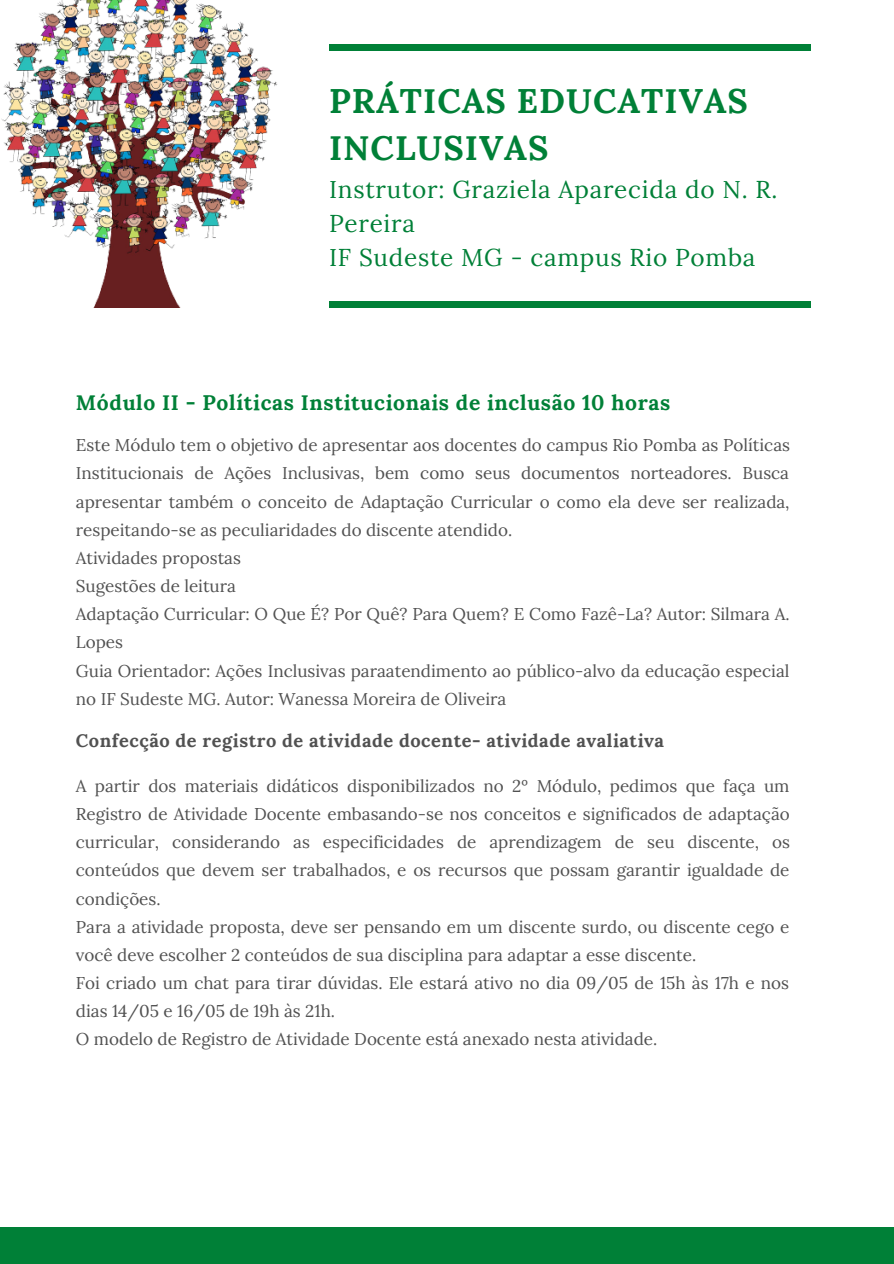
<style>
.page{position:relative;width:894px;height:1264px;background:#fff}
.page>*{position:absolute;margin:0;border:0;box-sizing:border-box;transform-origin:0 0}
.t1{font:700 34.05px/47px "Lora";letter-spacing:.03em;color:#008037}
.t2{font:24.3px/33.8px "Lora";letter-spacing:.03em;color:#008037}
.t3{font:700 21px "Lora";letter-spacing:.03em;color:#008037}
.t4{font:700 18.15px "Lora";letter-spacing:.03em;color:#515151}
.t5{font:17.1px/28.2px "Lora";color:#515151}
</style>
<div class="page">
<div style="left:0;top:1227px;width:893px;height:36px;background:#008037"></div>
<div style="left:329px;top:302px;width:481px;height:6px;background:#008037"></div>
<div style="left:329px;top:44px;width:481px;height:6px;background:#008037"></div>
<img style="left:1px;top:0;width:395px;height:307px">
<p class="t1" style="left:329px;top:77px;width:420px">PRÁTICAS EDUCATIVAS<br>INCLUSIVAS</p>
<p class="t2" style="left:329px;top:173px;width:450px">Instrutor: Graziela Aparecida do N. R.<br>Pereira</p>
<p class="t2" style="left:329px;top:240px;width:428px">IF Sudeste MG - campus Rio Pomba</p>
<p class="t3" style="left:76px;top:389px;width:595px">Módulo II - Políticas Institucionais de inclusão 10 horas</p>
<p class="t5" style="left:76px;top:431px;width:715px;text-align:justify">Este Módulo tem o objetivo de apresentar aos docentes do campus Rio Pomba as Políticas Institucionais de Ações Inclusivas, bem como seus documentos norteadores. Busca apresentar também o conceito de Adaptação Curricular o como ela deve ser realizada, respeitando-se as peculiaridades do discente atendido.</p>
<p class="t5" style="left:76px;top:543px;width:166px">Atividades propostas</p>
<p class="t5" style="left:76px;top:571px;width:161px">Sugestões de leitura</p>
<p class="t5" style="left:76px;top:600px;width:715px">Adaptação Curricular: O Que É? Por Quê? Para Quem? E Como Fazê-La? Autor: Silmara A.<br>Lopes</p>
<p class="t5" style="left:76px;top:656px;width:714px">Guia Orientador: Ações Inclusivas paraatendimento ao público-alvo da educação especial no IF Sudeste MG. Autor: Wanessa Moreira de Oliveira</p>
<p class="t4" style="left:76px;top:728px;width:589px">Confecção de registro de atividade docente- atividade avaliativa</p>
<p class="t5" style="left:76px;top:771px;width:715px;text-align:justify">A partir dos materiais didáticos disponibilizados no 2º Módulo, pedimos que faça um Registro de Atividade Docente embasando-se nos conceitos e significados de adaptação curricular, considerando as especificidades de aprendizagem de seu discente, os conteúdos que devem ser trabalhados, e os recursos que possam garantir igualdade de condições.</p>
<p class="t5" style="left:76px;top:912px;width:715px">Para a atividade proposta, deve ser pensando em um discente surdo, ou discente cego e você deve escolher 2 conteúdos de sua disciplina para adaptar a esse discente.</p>
<p class="t5" style="left:76px;top:968px;width:714px">Foi criado um chat para tirar dúvidas. Ele estará ativo no dia 09/05 de 15h às 17h e nos dias 14/05 e 16/05 de 19h às 21h.</p>
<p class="t5" style="left:76px;top:1024px;width:582px">O modelo de Registro de Atividade Docente está anexado nesta atividade.</p>
</div>
